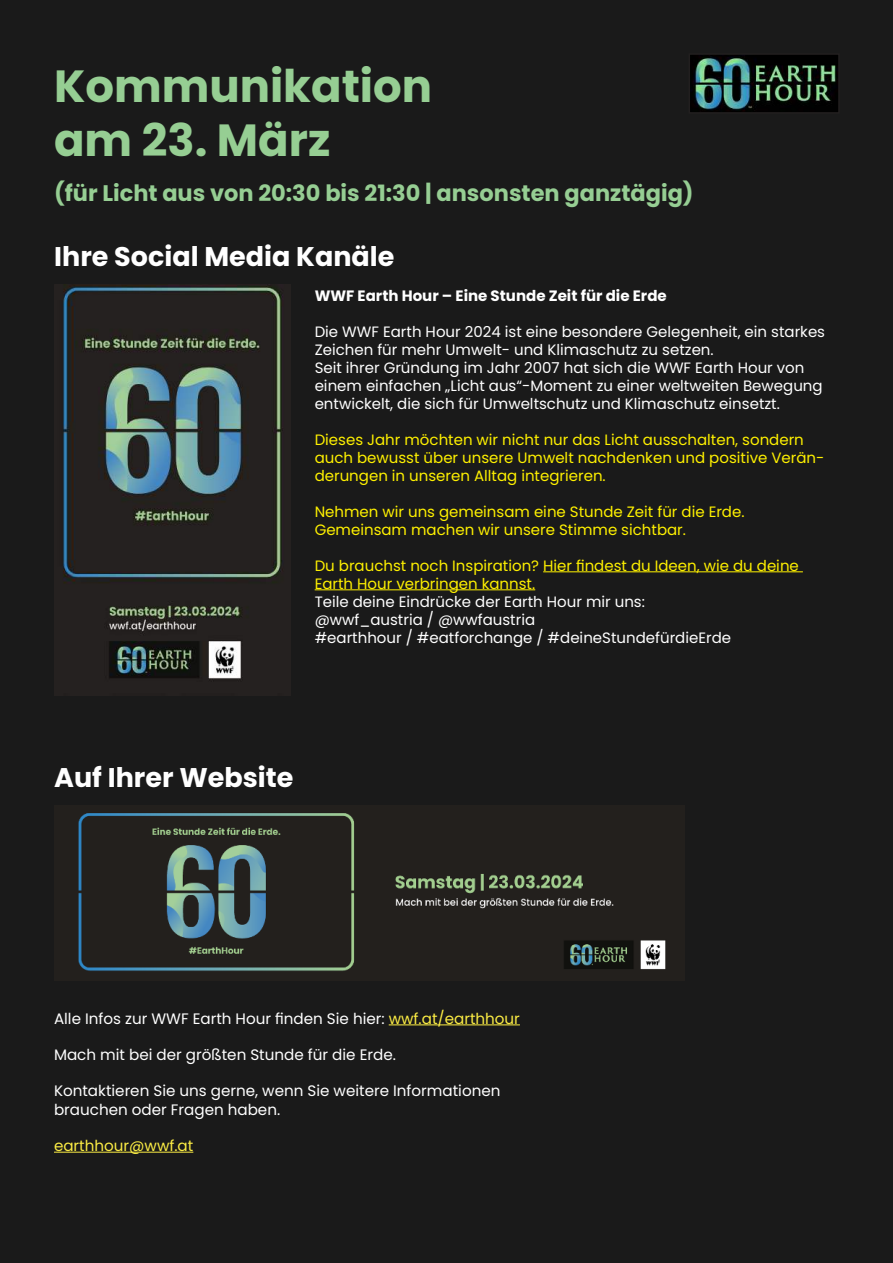
<style>
.page{position:relative;width:893px;height:1263px;background:#1a1a1a}
.page>*{position:absolute;margin:0;border:0;box-sizing:border-box;transform-origin:0 0}
.t1{font:700 45px/54px "Poppins";color:#96ce93}
.t2{font:700 27px "Poppins";color:#fff}
.t3{font:700 22.5px "Poppins";color:#96ce93}
.t4{font:15.15px/18.1px "Poppins";color:#fff}
.t5{font:15.15px "Poppins";color:#fced44}
.t6{font:15px/18px "Poppins";color:#fff}
.t7{font:15px/18px "Poppins";color:#fff100}
.t8{font:700 15px "Poppins";color:#fff}
.s1{color:#fced44}
</style>
<div class="page">
<img style="left:691px;top:56px;width:146px;height:55px">
<div style="left:688px;top:53px;width:152px;height:61px;border:2px solid #221f1f"></div>
<img style="left:54px;top:285px;width:237px;height:410px">
<img style="left:78px;top:813px;width:588px;height:159px">
<hr style="left:543px;top:571px;width:260px;height:1px;background:#fff100">
<hr style="left:315px;top:589px;width:220px;height:1px;background:#fff100">
<hr style="left:389px;top:1024px;width:131px;height:1px;background:#fced44">
<hr style="left:54px;top:1152px;width:139px;height:1px;background:#fced44">
<h1 class="t1" style="left:54px;top:59px;width:380px">Kommunikation am 23. März</h1>
<h3 class="t3" style="left:54px;top:179px;width:641px">(für Licht aus von 20:30 bis 21:30 | ansonsten ganztägig)</h3>
<h2 class="t2" style="left:54px;top:241px;width:342px">Ihre Social Media Kanäle</h2>
<p class="t8" style="left:315px;top:286px;width:354px">WWF Earth Hour – Eine Stunde Zeit für die Erde</p>
<p class="t6" style="left:315px;top:324px;width:512px">Die WWF Earth Hour 2024 ist eine besondere Gelegenheit, ein starkes Zeichen für mehr Umwelt- und Klimaschutz zu setzen.<br>Seit ihrer Gründung im Jahr 2007 hat sich die WWF Earth Hour von einem einfachen „Licht aus“-Moment zu einer weltweiten Bewegung entwickelt, die sich für Umweltschutz und Klimaschutz einsetzt.</p>
<p class="t7" style="left:315px;top:432px;width:511px">Dieses Jahr möchten wir nicht nur das Licht ausschalten, sondern auch bewusst über unsere Umwelt nachdenken und positive Verän&shy;derungen in unseren Alltag integrieren.</p>
<p class="t7" style="left:315px;top:504px;width:431px">Nehmen wir uns gemeinsam eine Stunde Zeit für die Erde.<br>Gemeinsam machen wir unsere Stimme sichtbar.</p>
<p class="t7" style="left:315px;top:556px;width:486px">Du brauchst noch Inspiration? Hier findest du Ideen, wie du deine<br>Earth Hour verbringen kannst.</p>
<p class="t6" style="left:315px;top:594px;width:418px">Teile deine Eindrücke der Earth Hour mir uns: @wwf_austria / @wwfaustria<br>#earthhour / #eatforchange / #deineStundefürdieErde</p>
<h2 class="t2" style="left:54px;top:762px;width:241px">Auf Ihrer Website</h2>
<p class="t4" style="left:54px;top:1009px;width:467px">Alle Infos zur WWF Earth Hour finden Sie hier: <span class="s1">wwf.at/earthhour</span></p>
<p class="t4" style="left:54px;top:1047px;width:343px">Mach mit bei der größten Stunde für die Erde.</p>
<p class="t4" style="left:54px;top:1082px;width:448px">Kontaktieren Sie uns gerne, wenn Sie weitere Informationen brauchen oder Fragen haben.</p>
<p class="t5" style="left:54px;top:1139px;width:141px">earthhour@wwf.at</p>
</div>
